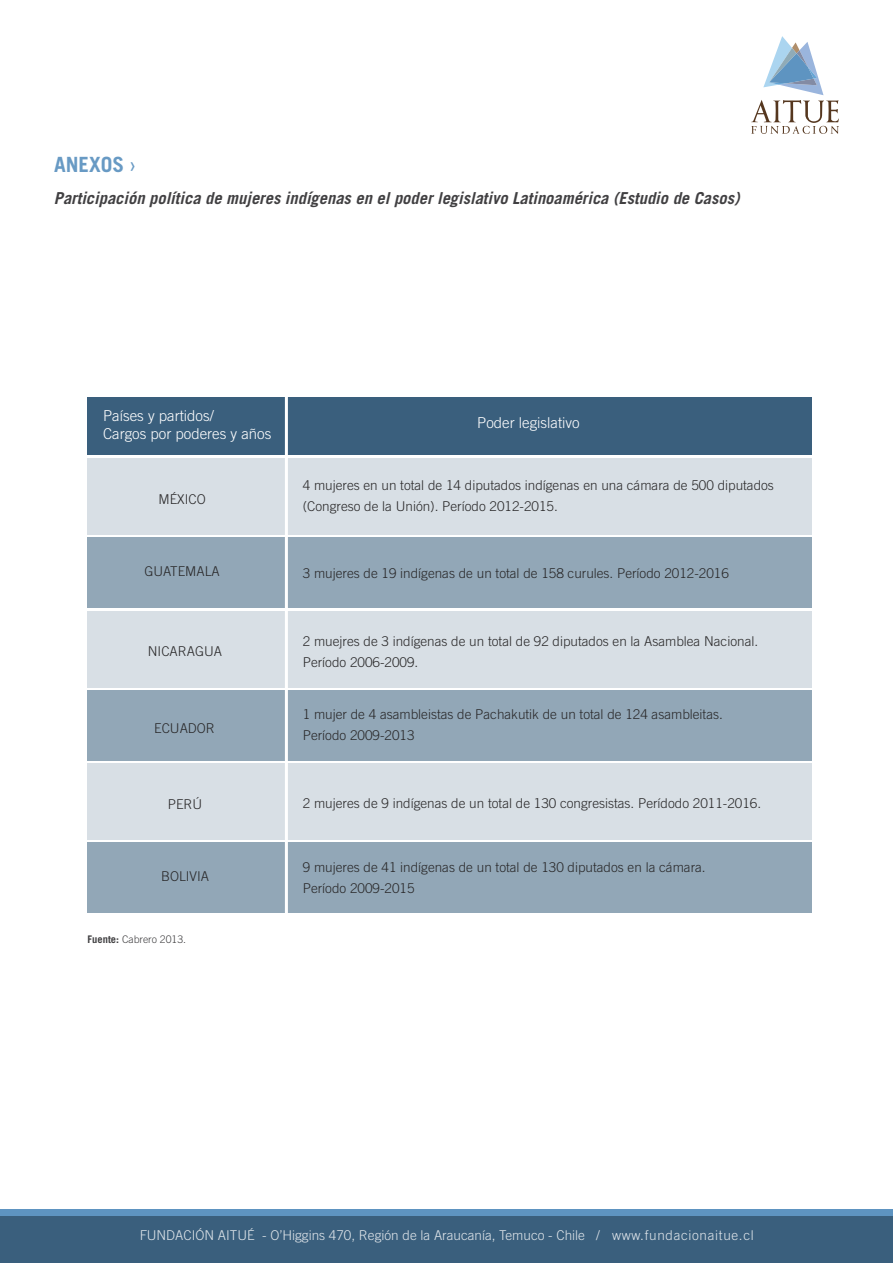
<style>
.page{position:relative;width:893px;height:1263px;background:#fff}
.page>*{position:absolute;margin:0;border:0;box-sizing:border-box;transform-origin:0 0}
.t1{font:700 21px "Trade Gothic LT Std";color:#689ac4}
.t2{font:italic 700 16.5px "Trade Gothic LT Std";color:#414042}
.t3{font:300 15px/18px "Trade Gothic LT Std";color:#fff}
.t4{font:300 13.5px/21px "Trade Gothic LT Std";color:#292829}
.t5{font:300 13.5px "Trade Gothic LT Std";color:#fff}
.t6{font:300 10.5px "Trade Gothic LT Std";color:#414042}
.s1{font-family:"Frutiger LT Std";font-weight:400;font-stretch:condensed}
.s2{font-weight:700}
</style>
<div class="page">
<div style="left:0;top:1209px;width:893px;height:54px;background:#5e94c1"></div>
<div style="left:0;top:1216px;width:893px;height:47px;background:#3a5f7d"></div>
<svg style="left:751px;top:36px;width:88px;height:98px"></svg>
<div style="left:88px;top:397px;width:724px;height:58px;background:#3a5f7d"></div>
<div style="left:88px;top:459px;width:724px;height:76px;background:#d8dfe5"></div>
<div style="left:88px;top:611px;width:724px;height:76px;background:#d8dfe5"></div>
<div style="left:88px;top:764px;width:724px;height:76px;background:#d8dfe5"></div>
<div style="left:88px;top:538px;width:724px;height:70px;background:#92a7b7"></div>
<div style="left:88px;top:690px;width:724px;height:70px;background:#92a7b7"></div>
<div style="left:88px;top:843px;width:724px;height:70px;background:#92a7b7"></div>
<hr style="left:285px;top:388px;width:3px;height:536px;background:#fff">
<h1 class="t1" style="left:54px;top:152px;width:83px">ANEXOS <span class="s1">›</span></h1>
<p class="t2" style="left:54px;top:188px;width:687px">Participación política de mujeres indígenas en el poder legislativo Latinoamérica (Estudio de Casos)</p>
<p class="t3" style="left:103px;top:406px;width:170px">Países y partidos/<br>Cargos por poderes y años</p>
<p class="t3" style="left:477px;top:413px;width:104px">Poder legislativo</p>
<p class="t4" style="left:159px;top:488px;width:49px">MÉXICO</p>
<p class="t4" style="left:144px;top:560px;width:77px">GUATEMALA</p>
<p class="t4" style="left:148px;top:641px;width:76px">NICARAGUA</p>
<p class="t4" style="left:154px;top:717px;width:62px">ECUADOR</p>
<p class="t4" style="left:168px;top:793px;width:36px">PERÚ</p>
<p class="t4" style="left:161px;top:865px;width:50px">BOLIVIA</p>
<p class="t6" style="left:88px;top:933px;width:100px"><span class="s2">Fuente:</span> Cabrero 2013.</p>
<p class="t4" style="left:303px;top:475px;width:473px">4 mujeres en un total de 14 diputados indígenas en una cámara de 500 diputados (Congreso de la Unión). Período 2012-2015.</p>
<p class="t4" style="left:303px;top:563px;width:428px">3 mujeres de 19 indígenas de un total de 158 curules. Período 2012-2016</p>
<p class="t4" style="left:303px;top:631px;width:457px">2 muejres de 3 indígenas de un total de 92 diputados en la Asamblea Nacional.<br>Período 2006-2009.</p>
<p class="t4" style="left:303px;top:704px;width:422px">1 mujer de 4 asambleistas de Pachakutik de un total de 124 asambleitas.<br>Período 2009-2013</p>
<p class="t4" style="left:303px;top:792px;width:460px">2 mujeres de 9 indígenas de un total de 130 congresistas. Perídodo 2011-2016.</p>
<p class="t4" style="left:303px;top:856px;width:404px">9 mujeres de 41 indígenas de un total de 130 diputados en la cámara.<br>Período 2009-2015</p>
<p class="t5" style="left:139px;top:1227px;width:616px">FUNDACIÓN AITUÉ - O’Higgins 470, Región de la Araucanía, Temuco - Chile / www.fundacionaitue.cl</p>
</div>
